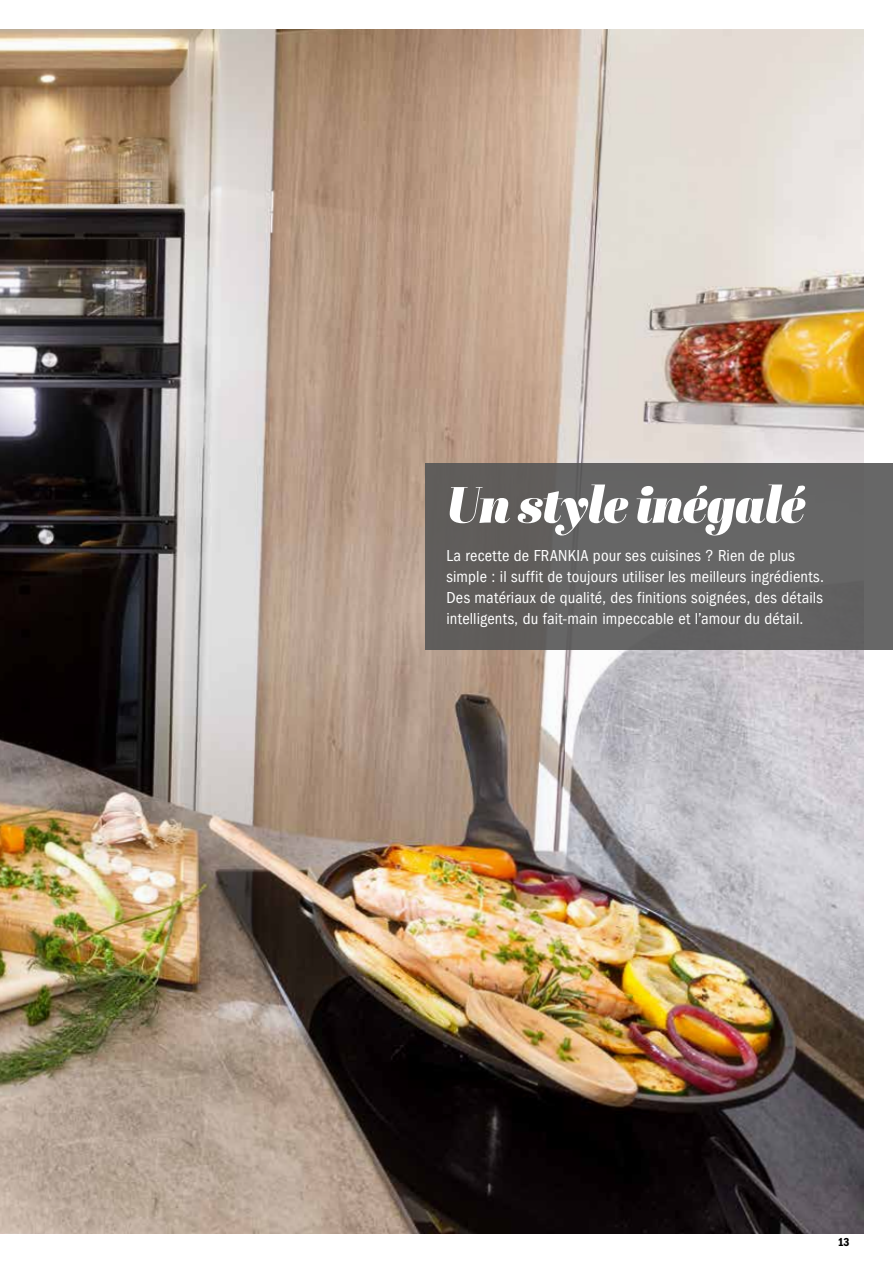
<style>
.page{position:relative;width:893px;height:1263px;background:#fff}
.page>*{position:absolute;margin:0;border:0;box-sizing:border-box;transform-origin:0 0}
.t1{font:italic 51px "Abril Display Bl";letter-spacing:-.01em;color:#fff}
.t2{font:condensed 16.5px/21px "Franklin Gothic";letter-spacing:.01em;color:#fff}
.t3{font:600 condensed 12px "Franklin Gothic";color:#000}
</style>
<div class="page">
<img style="left:0;top:30px;width:863px;height:1203px">
<div style="left:425px;top:463px;width:468px;height:186px;background:#656465"></div>
<h1 class="t1" style="left:446px;top:469px;width:360px">Un style inégalé</h1>
<p class="t2" style="left:446px;top:545px;width:379px">La recette de FRANKIA pour ses cuisines ? Rien de plus simple : il suffit de toujours utiliser les meilleurs ingrédients.<br>Des matériaux de qualité, des finitions soignées, des détails intelligents, du fait-main impeccable et l’amour du détail.</p>
<p class="t3" style="left:838px;top:1235px;width:14px">13</p>
</div>
